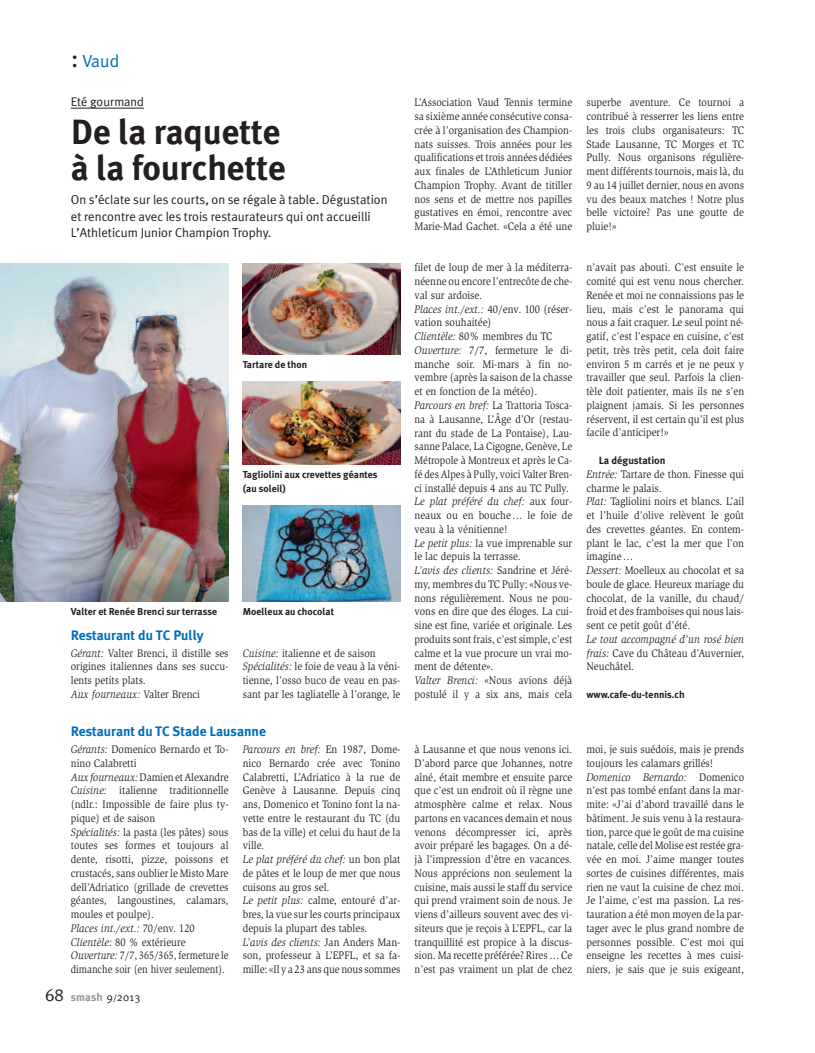
<style>
.page{position:relative;width:815px;height:1053px;background:#fff}
.page>*{position:absolute;margin:0;border:0;box-sizing:border-box;transform-origin:0 0}
.t1{font:700 35px/36.2px "Meta Plus";color:#231f20}
.t2{font:17.5px "Meta Plus Normal";color:#006db7}
.t3{font:700 13.75px "Meta Plus";color:#006db7}
.t4{font:12.88px/16.2px "Meta Plus Normal";color:#231f20}
.t5{font:12.5px "Meta Plus Normal";color:#231f20}
.t6{font:11.25px/13.8px "Slimbach LT";color:#231f20;scale:.9 1}
.t7{font:700 11.25px "Meta Plus";letter-spacing:.01em;color:#939598}
.t8{font:700 10.5px "Meta Plus";color:#231f20}
.t9{font:700 10px/13.8px "Meta Plus";color:#231f20}
.s1{font-size:26.25px;color:#231f20}
.s2{font-style:italic}
.s3{font-family:"Meta Plus Normal";font-weight:400;font-size:17.5px;color:#231f20}
.s4{font-family:"Meta Plus Normal";font-weight:400;color:#231f20}
.s5{font-family:"Meta Plus Normal";font-weight:400;font-size:8.75px;color:#231f20}
</style>
<div class="page">
<hr style="left:71px;top:108px;width:73px;height:1px;background:#231f20">
<img style="left:0;top:263px;width:229px;height:338px">
<img style="left:243px;top:263px;width:157px;height:91px">
<img style="left:243px;top:381px;width:157px;height:83px">
<img style="left:243px;top:505px;width:157px;height:96px">
<h2 class="t2" style="left:71px;top:51px;width:50px"><span class="s1">:</span> Vaud</h2>
<p class="t5" style="left:71px;top:95px;width:75px">Eté gourmand</p>
<h1 class="t1" style="left:71px;top:113px;width:217px">De la raquette à la fourchette</h1>
<p class="t4" style="left:71px;top:191px;width:318px">On s’éclate sur les courts, on se régale à table. Dégustation et rencontre avec les trois restaurateurs qui ont accueilli<br>L’Athleticum Junior Champion Trophy.</p>
<p class="t9" style="left:243px;top:357px;width:66px">Tartare de thon</p>
<p class="t9" style="left:243px;top:467px;width:136px">Tagliolini aux crevettes géantes (au soleil)</p>
<p class="t9" style="left:71px;top:605px;width:148px">Valter et Renée Brenci sur terrasse</p>
<p class="t3" style="left:71px;top:627px;width:134px">Restaurant du TC Pully</p>
<p class="t9" style="left:243px;top:605px;width:93px">Moelleux au chocolat</p>
<p class="t6" style="left:71px;top:646px;width:177px"><span class="s2">Gérant:</span> Valter Brenci, il distille ses origines italiennes dans ses succu&shy;lents petits plats.<br><span class="s2">Aux fourneaux:</span> Valter Brenci</p>
<p class="t6" style="left:243px;top:646px;width:177px"><span class="s2">Cuisine:</span> italienne et de saison <span class="s2">Spécialités:</span> le foie de veau à la véni&shy;tienne, l’osso buco de veau en pas&shy;sant par les tagliatelle à l’orange, le</p>
<p class="t3" style="left:71px;top:723px;width:197px">Restaurant du TC Stade Lausanne</p>
<p class="t6" style="left:415px;top:96px;width:177px;text-align:justify">L’Association Vaud Tennis termine sa sixième année consécutive consa&shy;crée à l’organisation des Champion&shy;nats suisses. Trois années pour les qualifications et trois années dédiées aux finales de L’Athleticum Junior Champion Trophy. Avant de titiller nos sens et de mettre nos papilles gustatives en émoi, rencontre avec Marie-Mad Gachet. «Cela a été une</p>
<p class="t6" style="left:586px;top:96px;width:177px;text-align:justify">superbe aventure. Ce tournoi a contribué à resserrer les liens entre les trois clubs organisateurs: TC Stade Lausanne, TC Morges et TC Pully. Nous organisons régulière&shy;ment différents tournois, mais là, du 9 au 14 juillet dernier, nous en avons vu des beaux matches ! Notre plus belle victoire? Pas une goutte de pluie!»</p>
<p class="t6" style="left:415px;top:261px;width:177px">filet de loup de mer à la méditerra&shy;néenne ou encore l’entrecôte de che&shy;val sur ardoise.<br><span class="s2">Places int./ext.:</span> 40/env. 100 (réser&shy;vation souhaitée)<br><span class="s2">Clientèle:</span> 80% membres du TC<br><span class="s2">Ouverture:</span> 7/7, fermeture le di&shy;manche soir. Mi-mars à fin no&shy;vembre (après la saison de la chasse et en fonction de la météo).<br><span class="s2">Parcours en bref:</span> La Trattoria Tosca&shy;na à Lausanne, L’Âge d’Or (restau&shy;rant du stade de La Pontaise), Lau&shy;sanne Palace, La Cigogne, Genève, Le<br>Métropole à Montreux et après le Ca&shy;fé des Alpes à Pully, voici Valter Bren&shy;ci installé depuis 4 ans au TC Pully.<br><span class="s2">Le plat préféré du chef:</span> aux four&shy;neaux ou en bouche … le foie de veau à la vénitienne!<br><span class="s2">Le petit plus:</span> la vue imprenable sur le lac depuis la terrasse.<br><span class="s2">L’avis des clients:</span> Sandrine et Jéré&shy;my, membres du TC Pully: «Nous ve&shy;nons régulièrement. Nous ne pou&shy;vons en dire que des éloges. La cui&shy;sine est fine, variée et originale. Les produits sont frais, c’est simple, c’est calme et la vue procure un vrai mo&shy;ment de détente».<br><span class="s2">Valter Brenci:</span> «Nous avions déjà postulé il y a six ans, mais cela</p>
<p class="t6" style="left:586px;top:261px;width:177px;text-align:justify">n’avait pas abouti. C’est ensuite le comité qui est venu nous chercher.<br>Renée et moi ne connaissions pas le lieu, mais c’est le panorama qui nous a fait craquer. Le seul point né&shy;gatif, c’est l’espace en cuisine, c’est petit, très très petit, cela doit faire environ 5 m carrés et je ne peux y travailler que seul. Parfois la clien&shy;tèle doit patienter, mais ils ne s’en plaignent jamais. Si les personnes réservent, il est certain qu’il est plus facile d’anticiper!»</p>
<p class="t8" style="left:599px;top:454px;width:68px">La dégustation</p>
<p class="t6" style="left:586px;top:467px;width:177px"><span class="s2">Entrée:</span> Tartare de thon. Finesse qui charme le palais.<br><span class="s2">Plat:</span> Tagliolini noirs et blancs. L’ail et l’huile d’olive relèvent le goût des crevettes géantes. En contem&shy;plant le lac, c’est la mer que l’on imagine …<br><span class="s2">Dessert:</span> Moelleux au chocolat et sa boule de glace. Heureux mariage du chocolat, de la vanille, du chaud/ froid et des framboises qui nous lais&shy;sent ce petit goût d’été.</p>
<p class="t6" style="left:586px;top:632px;width:177px;text-align:justify"><span class="s2">Le tout accompagné d’un rosé bien frais:</span> Cave du Château d’Auvernier, Neuchâtel.</p>
<p class="t9" style="left:586px;top:687px;width:100px">www.cafe-du-tennis.ch</p>
<p class="t6" style="left:71px;top:742px;width:177px"><span class="s2">Gérants:</span> Domenico Bernardo et To&shy;nino Calabretti<br><span class="s2">Aux fourneaux:</span> Damien et Alexandre<br><span class="s2">Cuisine:</span> italienne traditionnelle (ndlr.: Impossible de faire plus ty&shy;pique) et de saison<br><span class="s2">Spécialités:</span> la pasta (les pâtes) sous toutes ses formes et toujours al dente, risotti, pizze, poissons et crustacés, sans oublier le Misto Mare dell’Adriatico (grillade de crevettes géantes, langoustines, calamars, moules et poulpe).<br><span class="s2">Places int./ext.:</span> 70/env. 120<br><span class="s2">Clientèle:</span> 80 % extérieure<br><span class="s2">Ouverture:</span> 7/7, 365/365, fermeture le dimanche soir (en hiver seulement).</p>
<p class="t6" style="left:243px;top:742px;width:177px"><span class="s2">Parcours en bref:</span> En 1987, Dome&shy;nico Bernardo crée avec Tonino<br>Calabretti, L’Adriatico à la rue de<br>Genève à Lausanne. Depuis cinq ans, Domenico et Tonino font la na&shy;vette entre le restaurant du TC (du bas de la ville) et celui du haut de la ville.<br><span class="s2">Le plat préféré du chef:</span> un bon plat de pâtes et le loup de mer que nous cuisons au gros sel.<br><span class="s2">Le petit plus:</span> calme, entouré d’ar&shy;bres, la vue sur les courts principaux depuis la plupart des tables.<br><span class="s2">L’avis des clients:</span> Jan Anders Man&shy;son, professeur à L’EPFL, et sa fa&shy;mille: «Il y a 23 ans que nous sommes</p>
<p class="t6" style="left:415px;top:742px;width:177px;text-align:justify">à Lausanne et que nous venons ici.<br>D’abord parce que Johannes, notre aîné, était membre et ensuite parce que c’est un endroit où il règne une atmosphère calme et relax. Nous partons en vacances demain et nous venons décompresser ici, après avoir préparé les bagages. On a dé&shy;jà l’impression d’être en vacances.<br>Nous apprécions non seulement la cuisine, mais aussi le staff du service qui prend vraiment soin de nous. Je viens d’ailleurs souvent avec des vi&shy;siteurs que je reçois à L’EPFL, car la tranquillité est propice à la discus&shy;sion. Ma recette préférée? Rires … Ce n’est pas vraiment un plat de chez</p>
<p class="t6" style="left:586px;top:742px;width:177px">moi, je suis suédois, mais je prends toujours les calamars grillés!<br><span class="s2">Domenico Bernardo:</span> Domenico n’est pas tombé enfant dans la mar&shy;mite: «J’ai d’abord travaillé dans le bâtiment. Je suis venu à la restaura&shy;tion, parce que le goût de ma cuisine natale, celle del Molise est restée gra&shy;vée en moi. J’aime manger toutes sortes de cuisines différentes, mais rien ne vaut la cuisine de chez moi.<br>Je l’aime, c’est ma passion. La res&shy;tauration a été mon moyen de la par&shy;tager avec le plus grand nombre de personnes possible. C’est moi qui enseigne les recettes à mes cuisi&shy;niers, je sais que je suis exigeant,</p>
<p class="t7" style="left:45px;top:990px;width:97px"><span class="s3">68</span> smash <span class="s4">9</span><span class="s5">/</span><span class="s4">2013</span></p>
</div>
